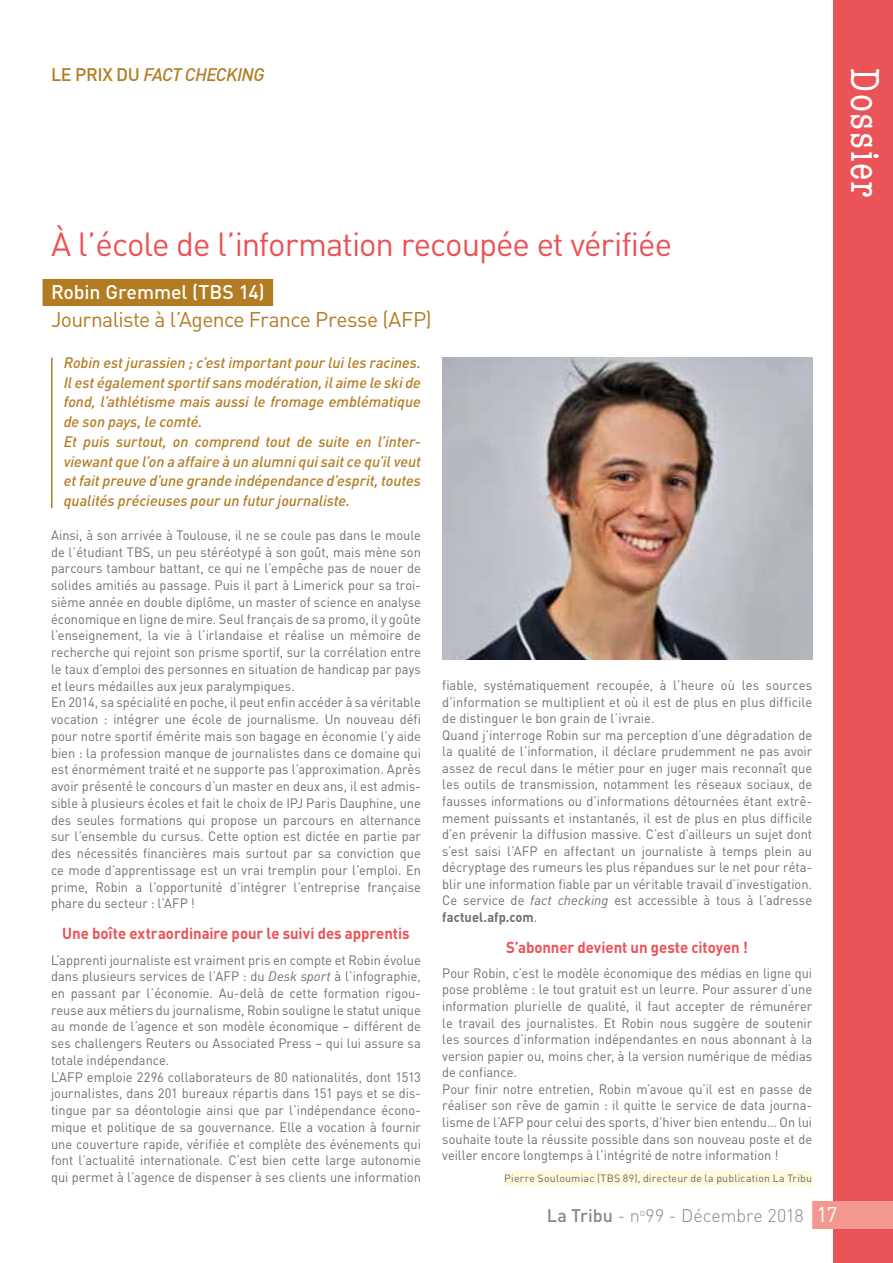
<style>
.page{position:relative;width:893px;height:1263px;background:#fff}
.page>*{position:absolute;margin:0;border:0;box-sizing:border-box;transform-origin:0 0}
.t1{font:condensed 40.5px "American Typewriter";letter-spacing:.04em;color:#fff}
.t2{font:33px "DIN";letter-spacing:-.035em;color:#ea5357}
.t3{font:21px "DIN";letter-spacing:-.03em;color:#b27c23}
.t4{font:21px "DIN";color:#fff}
.t5{font:500 19.5px "DIN";letter-spacing:-.005em;color:#fff}
.t6{font:300 18px "DIN";letter-spacing:-.005em;color:#878787}
.t7{font:italic 500 18px "DIN";letter-spacing:-.03em;color:#b27c23}
.t8{font:700 15.75px "DIN";letter-spacing:-.005em;color:#ea5357;scale:.95 1}
.t9{font:italic 500 15px/19.8px "DIN";letter-spacing:-.005em;color:#b27c23}
.t10{font:13.5px/16.8px "DIN";color:#706f6f;scale:.95 1}
.t11{font:10.5px "DIN";letter-spacing:.02em;color:#686868}
.s1{font-style:normal}
.s2{font-style:italic}
.s3{font-weight:700}
.s4{font-weight:500}
</style>
<div class="page">
<div style="left:833px;top:0;width:60px;height:1263px;background:#ea5357"></div>
<div style="left:812px;top:1202px;width:81px;height:27px;background:#f3988e"></div>
<div style="left:504px;top:1171px;width:308px;height:15px;background:#fff9de"></div>
<hr style="left:51px;top:358px;width:2px;height:150px;background:#b27c23">
<div style="left:43px;top:279px;width:230px;height:27px;background:#b27c23"></div>
<img style="left:442px;top:357px;width:370px;height:302px">
<h3 class="t7" style="left:51px;top:63px;width:215px"><span class="s1">Le pr ix du</span> fact checking</h3>
<h2 class="t2" style="left:51px;top:223px;width:623px">À l’école de l’information recoupée et vérifiée</h2>
<h3 class="t5" style="left:51px;top:280px;width:215px">Robin Gremmel (TBS 14)</h3>
<h3 class="t3" style="left:51px;top:307px;width:382px">Journaliste à l’Agence France Presse (AFP)</h3>
<p class="t9" style="left:64px;top:352px;width:359px">Robin est jurassien ; c’est important pour lui les racines.<br>Il est également sportif sans modération, il aime le ski de fond, l’athlétisme mais aussi le fromage emblématique de son pays, le comté.<br>Et puis surtout, on comprend tout de suite en l’inter&shy;viewant que l’on a affaire à un alumni qui sait ce qu’il veut et fait preuve d’une grande indépendance d’esprit, toutes qualités précieuses pour un futur journaliste.</p>
<p class="t10" style="left:51px;top:526px;width:391px">Ainsi, à son arrivée à Toulouse, il ne se coule pas dans le moule de l’étudiant TBS, un peu stéréotypé à son goût, mais mène son parcours tambour battant, ce qui ne l’empêche pas de nouer de solides amitiés au passage. Puis il part à Limerick pour sa troi&shy;sième année en double diplôme, un master of science en analyse économique en ligne de mire. Seul français de sa promo, il y goûte l’enseignement, la vie à l’irlandaise et réalise un mémoire de recherche qui rejoint son prisme sportif, sur la corrélation entre le taux d’emploi des personnes en situation de handicap par pays et leurs médailles aux jeux paralympiques.<br>En 2014, sa spécialité en poche, il peut enfin accéder à sa véritable vocation : intégrer une école de journalisme. Un nouveau défi pour notre sportif émérite mais son bagage en économie l’y aide bien : la profession manque de journalistes dans ce domaine qui est énormément traité et ne supporte pas l’approximation. Après avoir présenté le concours d’un master en deux ans, il est admis&shy;sible à plusieurs écoles et fait le choix de IPJ Paris Dauphine, une des seules formations qui propose un parcours en alternance sur l’ensemble du cursus. Cette option est dictée en partie par des nécessités financières mais surtout par sa conviction que ce mode d’apprentissage est un vrai tremplin pour l’emploi. En prime, Robin a l’opportunité d’intégrer l’entreprise française phare du secteur : l’AFP !</p>
<p class="t8" style="left:62px;top:923px;width:367px">Une boîte extraordinaire pour le suivi des apprentis</p>
<p class="t10" style="left:51px;top:951px;width:391px">L’apprenti journaliste est vraiment pris en compte et Robin évolue dans plusieurs services de l’AFP : du <span class="s2">Desk sport</span> à l’infographie, en passant par l’économie. Au-delà de cette formation rigou&shy;reuse aux métiers du journalisme, Robin souligne le statut unique au monde de l’agence et son modèle économique – différent de ses challengers Reuters ou Associated Press – qui lui assure sa totale indépendance.<br>L’AFP emploie 2296 collaborateurs de 80 nationalités, dont 1513 journalistes, dans 201 bureaux répartis dans 151 pays et se dis&shy;tingue par sa déontologie ainsi que par l’indépendance écono&shy;mique et politique de sa gouvernance. Elle a vocation à fournir une couverture rapide, vérifiée et complète des événements qui font l’actualité internationale. C’est bien cette large autonomie qui permet à l’agence de dispenser à ses clients une information</p>
<p class="t10" style="left:442px;top:677px;width:391px">fiable, systématiquement recoupée, à l’heure où les sources d’information se multiplient et où il est de plus en plus difficile de distinguer le bon grain de l’ivraie.<br>Quand j’interroge Robin sur ma perception d’une dégradation de la qualité de l’information, il déclare prudemment ne pas avoir assez de recul dans le métier pour en juger mais reconnaît que les outils de transmission, notamment les réseaux sociaux, de fausses informations ou d’informations détournées étant extrê&shy;mement puissants et instantanés, il est de plus en plus difficile d’en prévenir la diffusion massive. C’est d’ailleurs un sujet dont s’est saisi l’AFP en affectant un journaliste à temps plein au décryptage des rumeurs les plus répandues sur le net pour réta&shy;blir une information fiable par un véritable travail d’investigation.<br>Ce service de <span class="s2">fact checking</span> est accessible à tous à l’adresse <span class="s3">factuel.afp.com</span>.</p>
<p class="t8" style="left:506px;top:937px;width:256px">S’abonner devient un geste citoyen !</p>
<p class="t10" style="left:442px;top:964px;width:391px">Pour Robin, c’est le modèle économique des médias en ligne qui pose problème : le tout gratuit est un leurre. Pour assurer d’une information plurielle de qualité, il faut accepter de rémunérer le travail des journalistes. Et Robin nous suggère de soutenir les sources d’information indépendantes en nous abonnant à la version papier ou, moins cher, à la version numérique de médias de confiance.<br>Pour finir notre entretien, Robin m’avoue qu’il est en passe de réaliser son rêve de gamin : il quitte le service de data journa&shy;lisme de l’AFP pour celui des sports, d’hiver bien entendu… On lui souhaite toute la réussite possible dans son nouveau poste et de veiller encore longtemps à l’intégrité de notre information !</p>
<p class="t11" style="left:504px;top:1172px;width:309px">Pierre Souloumiac (TBS 89), directeur de la publication La Tribu</p>
<h3 class="t6" style="left:547px;top:1205px;width:258px"><span class="s4">La Tribu</span> - n<sup>o</sup>99 - Décembre 2018</h3>
<h3 class="t4" style="left:816px;top:1202px;width:22px">17</h3>
<h1 class="t1" style="left:887px;top:68px;width:131px;rotate:90deg">Dossier</h1>
</div>
